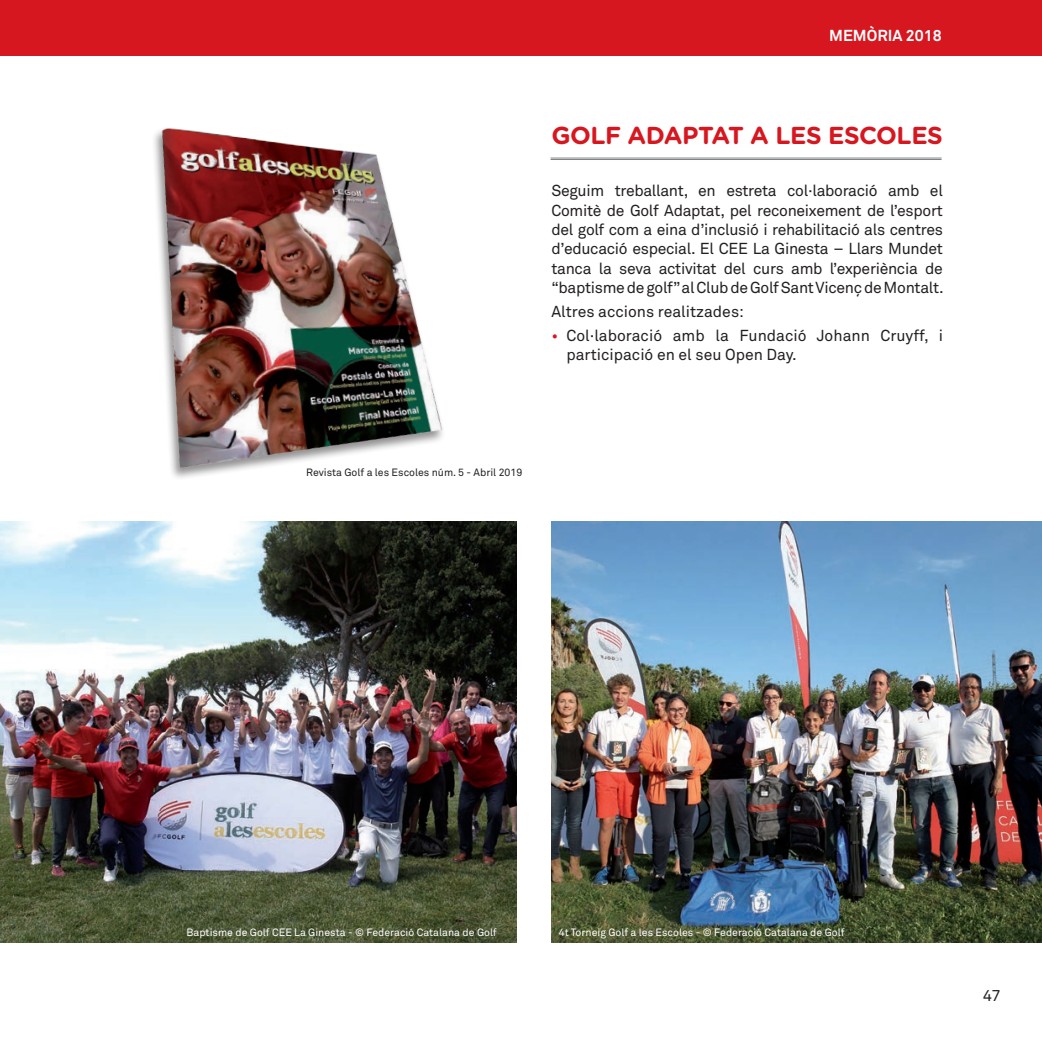
<style>
.page{position:relative;width:1042px;height:1042px;background:#fff}
.page>*{position:absolute;margin:0;border:0;box-sizing:border-box;transform-origin:0 0}
.t1{font:700 24.5px "Gotham Rounded";letter-spacing:-.02em;color:#d7171f}
.t2{font:15.75px/19.2px "Akkurat Pro";color:#231f20;text-align:justify}
.t3{font:700 15.75px "Akkurat Pro";color:#fff}
.t4{font:10.5px "Akkurat Pro";color:#fff}
.t5{font:10.5px "Akkurat Pro";color:#231f20}
.s1{color:#d7171f}
</style>
<div class="page">
<div style="left:0;top:0;width:1042px;height:55px;background:#d7171f"></div>
<hr style="left:550px;top:158px;width:391px;height:1px;background:#808285">
<hr style="left:550px;top:159px;width:391px;height:1px;background:#808285">
<img style="left:0;top:521px;width:516px;height:422px">
<img style="left:552px;top:521px;width:490px;height:422px">
<img style="left:154px;top:128px;width:289px;height:350px">
<p class="t3" style="left:829px;top:26px;width:114px">MEMÒRIA 2018</p>
<h1 class="t1" style="left:551px;top:117px;width:393px">GOLF ADAPTAT A LES ESCOLES</h1>
<p class="t2" style="left:551px;top:182px;width:394px">Seguim treballant, en estreta col·laboració amb el Comitè de Golf Adaptat, pel reconeixement de l’esport del golf com a eina d’inclusió i rehabilitació als centres d’educació especial. El CEE La Ginesta – Llars Mundet tanca la seva activitat del curs amb l’experiència de “baptisme de golf” al Club de Golf Sant Vicenç de Montalt.</p>
<p class="t2" style="left:551px;top:302px;width:194px">Altres accions realitzades:</p>
<p class="t2" style="left:566px;top:326px;width:378px;text-indent:-15px"><span class="s1">•</span> Col·laboració amb la Fundació Johann Cruyff, i participació en el seu Open Day.</p>
<p class="t5" style="left:306px;top:466px;width:218px">Revista Golf a les Escoles núm. 5 - Abril 2019</p>
<p class="t4" style="left:187px;top:926px;width:312px">Baptisme de Golf CEE La Ginesta - © Federació Catalana de Golf</p>
<p class="t4" style="left:559px;top:926px;width:287px">4t Torneig Golf a les Escoles - © Federació Catalana de Golf</p>
<p class="t2" style="left:983px;top:986px;width:19px">47</p>
</div>
